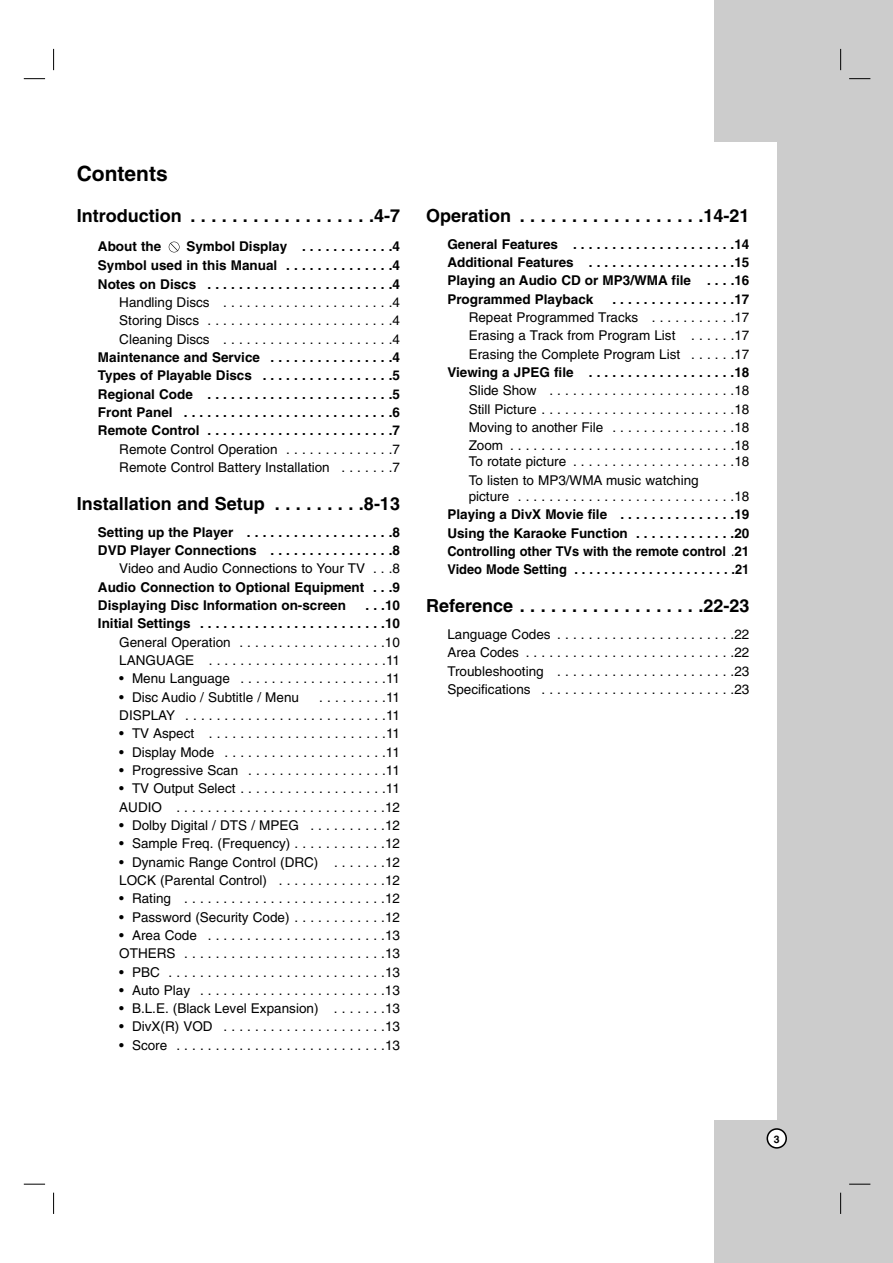
<style>
.page{position:relative;width:893px;height:1263px;background:#fff}
.page>*{position:absolute;margin:0;border:0;box-sizing:border-box;transform-origin:0 0}
.t1{font:700 21px "Helvetica";color:#000}
.t2{font:700 18px "Helvetica";color:#000}
.t3{font:13.5px/18.3px "Helvetica";color:#000}
.t4{font:700 13.5px/18.3px "Helvetica";color:#000;text-align:justify}
.t5{font:700 10.5px "Helvetica";color:#000}
.s1{font-weight:400}
</style>
<div class="page">
<div style="left:714px;top:0;width:178px;height:1263px;background:#ccc"></div>
<div style="left:639px;top:142px;width:137px;height:978px;background:#fff"></div>
<svg style="left:53px;top:49px;width:1px;height:21px"></svg>
<svg style="left:840px;top:49px;width:1px;height:21px"></svg>
<svg style="left:53px;top:1193px;width:1px;height:21px"></svg>
<svg style="left:840px;top:1193px;width:1px;height:21px"></svg>
<svg style="left:24px;top:78px;width:21px;height:1px"></svg>
<svg style="left:849px;top:78px;width:21px;height:1px"></svg>
<svg style="left:24px;top:1184px;width:21px;height:1px"></svg>
<svg style="left:849px;top:1184px;width:21px;height:1px"></svg>
<svg style="left:766px;top:1128px;width:21px;height:21px"></svg>
<svg style="left:169px;top:242px;width:10px;height:10px"></svg>
<h1 class="t1" style="left:77px;top:165px;width:92px">Contents</h1>
<h2 class="t2" style="left:77px;top:209px;width:325px">Introduction . . . . . . . . . . . . . . . . . .4-7</h2>
<p class="t4" style="left:98px;top:238px;width:65px">About the</p>
<p class="t4" style="left:98px;top:238px;width:303px;line-height:18.9px;text-indent:88px">Symbol Display . . . . . . . . . . . .4<br>Symbol used in this Manual . . . . . . . . . . . . . .4<br>Notes on Discs . . . . . . . . . . . . . . . . . . . . . . . .4</p>
<p class="t3" style="left:119px;top:295px;width:282px;text-align:justify">Handling Discs . . . . . . . . . . . . . . . . . . . . . .4<br>Storing Discs . . . . . . . . . . . . . . . . . . . . . . . .4<br>Cleaning Discs . . . . . . . . . . . . . . . . . . . . . .4</p>
<p class="t4" style="left:98px;top:350px;width:303px">Maintenance and Service . . . . . . . . . . . . . . . .4<br>Types of Playable Discs . . . . . . . . . . . . . . . . .5<br>Regional Code . . . . . . . . . . . . . . . . . . . . . . . .5<br>Front Panel . . . . . . . . . . . . . . . . . . . . . . . . . . .6<br>Remote Control . . . . . . . . . . . . . . . . . . . . . . . .7</p>
<p class="t3" style="left:119px;top:441px;width:282px">Remote Control Operation . . . . . . . . . . . . . .7<br>Remote Control Battery Installation . . . . . . .7</p>
<h2 class="t2" style="left:77px;top:497px;width:325px">Installation and Setup . . . . . . . . .8-13</h2>
<p class="t4" style="left:98px;top:524px;width:303px">Setting up the Player . . . . . . . . . . . . . . . . . . .8<br>DVD Player Connections . . . . . . . . . . . . . . . .8</p>
<p class="t3" style="left:119px;top:561px;width:282px">Video and Audio Connections to Your TV . . .8</p>
<p class="t4" style="left:98px;top:579px;width:303px">Audio Connection to Optional Equipment . . .9<br>Displaying Disc Information on-screen</p>
<p class="t4" style="left:98px;top:597px;width:303px;text-align:right">. . .10<br>Initial Settings . . . . . . . . . . . . . . . . . . . . . . . .10</p>
<p class="t3" style="left:119px;top:634px;width:282px">General Operation . . . . . . . . . . . . . . . . . . .10<br>LANGUAGE . . . . . . . . . . . . . . . . . . . . . . .11</p>
<p class="t3" style="left:119px;top:671px;width:282px">• Menu Language . . . . . . . . . . . . . . . . . . .11</p>
<p class="t3" style="left:119px;top:689px;width:181px">• Disc Audio / Subtitle / Menu</p>
<p class="t3" style="left:119px;top:689px;width:282px;text-align:right">. . . . . . . . .11<br>DISPLAY . . . . . . . . . . . . . . . . . . . . . . . . . .11</p>
<p class="t3" style="left:119px;top:726px;width:282px">• TV Aspect . . . . . . . . . . . . . . . . . . . . . . .11</p>
<p class="t3" style="left:119px;top:744px;width:282px">• Display Mode . . . . . . . . . . . . . . . . . . . . .11</p>
<p class="t3" style="left:119px;top:762px;width:282px">• Progressive Scan . . . . . . . . . . . . . . . . . .11</p>
<p class="t3" style="left:119px;top:781px;width:282px">• TV Output Select . . . . . . . . . . . . . . . . . . .11<br>AUDIO . . . . . . . . . . . . . . . . . . . . . . . . . . .12</p>
<p class="t3" style="left:119px;top:817px;width:282px">• Dolby Digital / DTS / MPEG . . . . . . . . . .12</p>
<p class="t3" style="left:119px;top:836px;width:282px">• Sample Freq. (Frequency) . . . . . . . . . . . .12</p>
<p class="t3" style="left:119px;top:854px;width:282px">• Dynamic Range Control (DRC) . . . . . . .12<br>LOCK (Parental Control) . . . . . . . . . . . . . .12</p>
<p class="t3" style="left:119px;top:891px;width:282px">• Rating . . . . . . . . . . . . . . . . . . . . . . . . . .12</p>
<p class="t3" style="left:119px;top:909px;width:282px">• Password (Security Code) . . . . . . . . . . . .12</p>
<p class="t3" style="left:119px;top:927px;width:282px">• Area Code . . . . . . . . . . . . . . . . . . . . . . .13<br>OTHERS . . . . . . . . . . . . . . . . . . . . . . . . . .13</p>
<p class="t3" style="left:119px;top:964px;width:282px">• PBC . . . . . . . . . . . . . . . . . . . . . . . . . . . .13</p>
<p class="t3" style="left:119px;top:982px;width:282px">• Auto Play . . . . . . . . . . . . . . . . . . . . . . . .13</p>
<p class="t3" style="left:119px;top:1001px;width:282px">• B.L.E. (Black Level Expansion) . . . . . . .13</p>
<p class="t3" style="left:119px;top:1019px;width:282px">• DivX(R) VOD . . . . . . . . . . . . . . . . . . . . .13</p>
<p class="t3" style="left:119px;top:1037px;width:282px">• Score . . . . . . . . . . . . . . . . . . . . . . . . . . .13</p>
<h2 class="t2" style="left:426px;top:209px;width:325px">Operation . . . . . . . . . . . . . . . . . .14-21</h2>
<p class="t4" style="left:447px;top:236px;width:303px">General Features . . . . . . . . . . . . . . . . . . . . .14<br>Additional Features . . . . . . . . . . . . . . . . . . .15<br>Playing an Audio CD or MP3/WMA file . . . .16<br>Programmed Playback</p>
<p class="t4" style="left:612px;top:291px;width:138px">. . . . . . . . . . . . . . . .17</p>
<p class="t3" style="left:468px;top:309px;width:282px;text-align:justify">Repeat Programmed Tracks . . . . . . . . . . .17<br>Erasing a Track from Program List . . . . . .17<br>Erasing the Complete Program List . . . . . .17</p>
<p class="t4" style="left:447px;top:364px;width:303px">Viewing a JPEG file . . . . . . . . . . . . . . . . . . .18</p>
<p class="t3" style="left:468px;top:383px;width:282px;text-align:justify">Slide Show . . . . . . . . . . . . . . . . . . . . . . . .18<br>Still Picture . . . . . . . . . . . . . . . . . . . . . . . . .18<br>Moving to another File . . . . . . . . . . . . . . . .18<br>Zoom . . . . . . . . . . . . . . . . . . . . . . . . . . . . .18</p>
<p class="t3" style="left:468px;top:454px;width:282px">To rotate picture . . . . . . . . . . . . . . . . . . . . .18<br>To listen to MP3/WMA music watching</p>
<p class="t3" style="left:468px;top:488px;width:282px">picture . . . . . . . . . . . . . . . . . . . . . . . . . . . .18</p>
<p class="t4" style="left:447px;top:507px;width:303px">Playing a DivX Movie file . . . . . . . . . . . . . . .19<br>Using the Karaoke Function . . . . . . . . . . . . .20<br>Controlling other TVs with the remote control <span class="s1">.</span>21<br>Video Mode Setting . . . . . . . . . . . . . . . . . . . . . .21</p>
<h2 class="t2" style="left:426px;top:599px;width:325px">Reference . . . . . . . . . . . . . . . . . .22-23</h2>
<p class="t3" style="left:447px;top:626px;width:303px;text-align:justify">Language Codes . . . . . . . . . . . . . . . . . . . . . . .22<br>Area Codes . . . . . . . . . . . . . . . . . . . . . . . . . . .22<br>Troubleshooting . . . . . . . . . . . . . . . . . . . . . . .23<br>Specifications . . . . . . . . . . . . . . . . . . . . . . . . .23</p>
<p class="t5" style="left:774px;top:1135px;width:7px">3</p>
</div>
